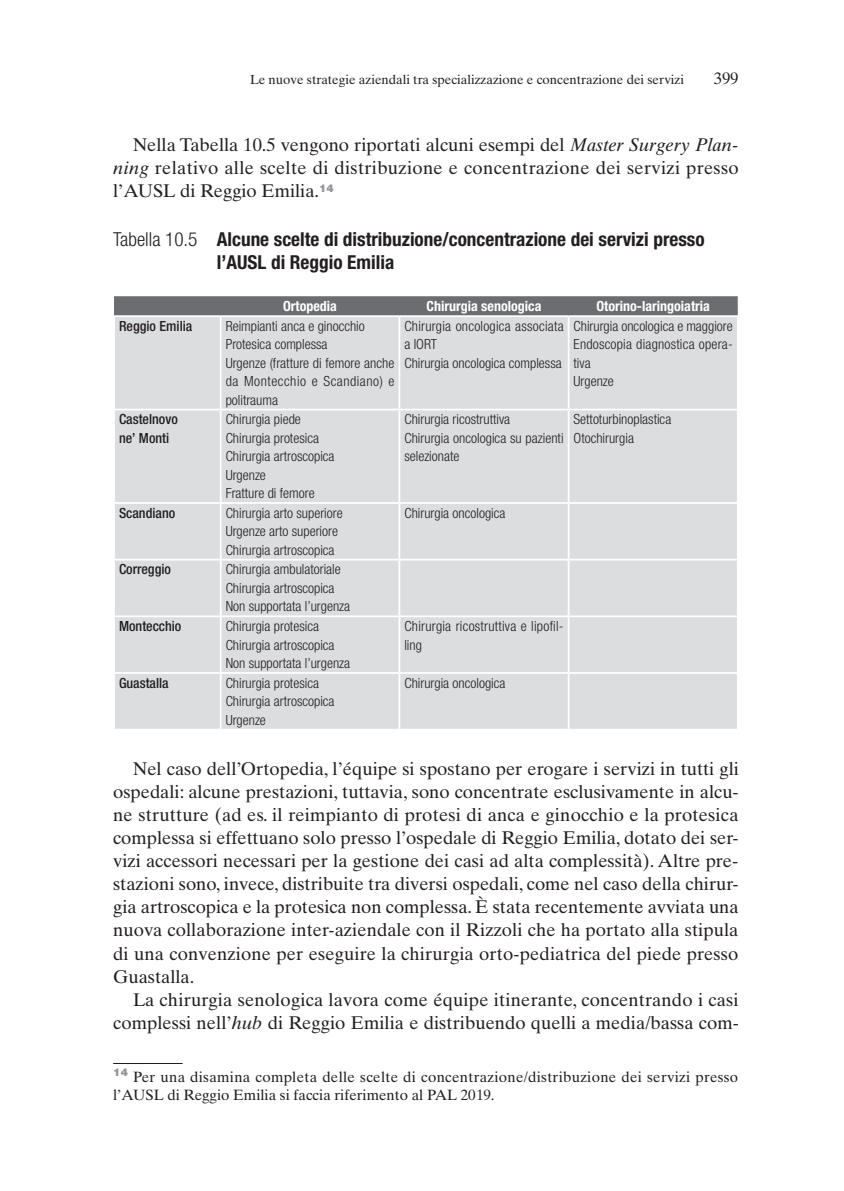
<style>
.page{position:relative;width:844px;height:1191px;background:#fff}
.page>*{position:absolute;margin:0;border:0;box-sizing:border-box;transform-origin:0 0}
.t1{font:700 condensed 19.25px/23.1px "Helvetica Neue LT Std";color:#231f20}
.t2{font:18.38px/23.1px "Times Ten LT Std";letter-spacing:.01em;color:#231f20;text-align:justify}
.t3{font:16.62px "Times Ten LT Std";color:#231f20}
.t4{font:14.88px/18.4px "Times Ten LT Std";letter-spacing:.02em;color:#231f20}
.t5{font:300 condensed 14px/18.4px "Helvetica Neue LT Std";color:#231f20}
.t6{font:500 condensed 14px/18.4px "Helvetica Neue LT Std";color:#231f20}
.t7{font:700 condensed 14px "Helvetica Neue LT Std";color:#fff}
.t8{font:300 condensed 14px/18.4px "Helvetica Neue LT Std";letter-spacing:.02em;color:#231f20}
.t9{font:13.12px "Times Ten LT Std";color:#231f20}
.s1{font-style:italic}
.s2{font-weight:300}
</style>
<div class="page">
<hr style="left:113px;top:1063px;width:70px;height:1px;background:#231f20">
<div style="left:114px;top:296px;width:623px;height:19px;background:#6c6d70"></div>
<div style="left:115px;top:317px;width:621px;height:412px;background:#dcdddf"></div>
<hr style="left:398px;top:317px;width:2px;height:92px;background:#fff">
<hr style="left:567px;top:317px;width:2px;height:92px;background:#fff">
<hr style="left:113px;top:409px;width:108px;height:1px;background:#fff">
<hr style="left:221px;top:409px;width:178px;height:1px;background:#fff">
<hr style="left:399px;top:409px;width:169px;height:1px;background:#fff">
<hr style="left:398px;top:410px;width:2px;height:92px;background:#fff">
<hr style="left:568px;top:409px;width:170px;height:1px;background:#fff">
<hr style="left:567px;top:410px;width:2px;height:92px;background:#fff">
<hr style="left:113px;top:502px;width:108px;height:2px;background:#fff">
<hr style="left:221px;top:502px;width:178px;height:2px;background:#fff">
<hr style="left:399px;top:502px;width:169px;height:2px;background:#fff">
<hr style="left:398px;top:504px;width:2px;height:55px;background:#fff">
<hr style="left:568px;top:502px;width:170px;height:2px;background:#fff">
<hr style="left:567px;top:504px;width:2px;height:55px;background:#fff">
<hr style="left:113px;top:559px;width:108px;height:2px;background:#fff">
<hr style="left:221px;top:559px;width:178px;height:2px;background:#fff">
<hr style="left:399px;top:559px;width:169px;height:2px;background:#fff">
<hr style="left:398px;top:561px;width:2px;height:54px;background:#fff">
<hr style="left:568px;top:559px;width:170px;height:2px;background:#fff">
<hr style="left:567px;top:561px;width:2px;height:54px;background:#fff">
<hr style="left:113px;top:615px;width:108px;height:2px;background:#fff">
<hr style="left:221px;top:615px;width:178px;height:2px;background:#fff">
<hr style="left:399px;top:615px;width:169px;height:2px;background:#fff">
<hr style="left:398px;top:617px;width:2px;height:55px;background:#fff">
<hr style="left:568px;top:615px;width:170px;height:2px;background:#fff">
<hr style="left:567px;top:617px;width:2px;height:55px;background:#fff">
<hr style="left:113px;top:672px;width:108px;height:2px;background:#fff">
<hr style="left:221px;top:672px;width:178px;height:2px;background:#fff">
<hr style="left:399px;top:672px;width:169px;height:2px;background:#fff">
<hr style="left:398px;top:674px;width:2px;height:55px;background:#fff">
<hr style="left:568px;top:672px;width:170px;height:2px;background:#fff">
<hr style="left:567px;top:674px;width:2px;height:55px;background:#fff">
<hr style="left:220px;top:317px;width:1px;height:92px;background:#fff">
<hr style="left:220px;top:410px;width:1px;height:92px;background:#fff">
<hr style="left:220px;top:504px;width:1px;height:55px;background:#fff">
<hr style="left:220px;top:561px;width:1px;height:54px;background:#fff">
<hr style="left:220px;top:617px;width:1px;height:55px;background:#fff">
<hr style="left:220px;top:674px;width:1px;height:55px;background:#fff">
<p class="t9" style="left:250px;top:71px;width:435px">Le nuove strategie aziendali tra specializzazione e concentrazione dei servizi</p>
<p class="t3" style="left:713px;top:68px;width:26px">399</p>
<p class="t2" style="left:113px;top:133px;width:627px;text-indent:20px">Nella Tabella 10.5 vengono riportati alcuni esempi del <span class="s1">Master Surgery Plan&shy;ning</span> relativo alle scelte di distribuzione e concentrazione dei servizi presso l’AUSL di Reggio Emilia.<sup>14</sup></p>
<p class="t1" style="left:217px;top:228px;width:489px;text-indent:-104px"><span class="s2">Tabella 10.5</span> Alcune scelte di distribuzione/concentrazione dei servizi presso l’AUSL di Reggio Emilia</p>
<p class="t7" style="left:283px;top:298px;width:55px">Ortopedia</p>
<p class="t7" style="left:426px;top:298px;width:116px">Chirurgia senologica</p>
<p class="t7" style="left:596px;top:298px;width:115px">Otorino-laringoiatria</p>
<p class="t6" style="left:119px;top:317px;width:75px">Reggio Emilia</p>
<p class="t5" style="left:226px;top:317px;width:170px">Reimpianti anca e ginocchio<br>Protesica complessa<br>Urgenze (fratture di femore anche da Montecchio e Scandiano) e politrauma</p>
<p class="t5" style="left:404px;top:317px;width:161px">Chirurgia oncologica associata a IORT<br>Chirurgia oncologica complessa</p>
<p class="t5" style="left:573px;top:317px;width:161px">Chirurgia oncologica e maggiore<br>Endoscopia diagnostica opera&shy;tiva<br>Urgenze</p>
<p class="t6" style="left:119px;top:410px;width:60px">Castelnovo ne’ Monti</p>
<p class="t5" style="left:226px;top:410px;width:110px">Chirurgia piede<br>Chirurgia protesica<br>Chirurgia artroscopica<br>Urgenze<br>Fratture di femore</p>
<p class="t5" style="left:404px;top:410px;width:161px">Chirurgia ricostruttiva<br>Chirurgia oncologica su pazienti selezionate</p>
<p class="t5" style="left:573px;top:410px;width:99px">Settoturbinoplastica<br>Otochirurgia</p>
<p class="t6" style="left:119px;top:504px;width:58px">Scandiano</p>
<p class="t5" style="left:226px;top:504px;width:118px">Chirurgia arto superiore<br>Urgenze arto superiore<br>Chirurgia artroscopica</p>
<p class="t5" style="left:404px;top:504px;width:103px">Chirurgia oncologica</p>
<p class="t6" style="left:119px;top:560px;width:54px">Correggio</p>
<p class="t5" style="left:226px;top:560px;width:126px">Chirurgia ambulatoriale<br>Chirurgia artroscopica<br>Non supportata l’urgenza</p>
<p class="t6" style="left:119px;top:617px;width:64px">Montecchio</p>
<p class="t5" style="left:226px;top:617px;width:126px">Chirurgia protesica<br>Chirurgia artroscopica<br>Non supportata l’urgenza</p>
<p class="t8" style="left:404px;top:617px;width:161px">Chirurgia ricostruttiva e lipofil&shy;ling</p>
<p class="t6" style="left:119px;top:673px;width:51px">Guastalla</p>
<p class="t5" style="left:226px;top:674px;width:110px">Chirurgia protesica<br>Chirurgia artroscopica<br>Urgenze</p>
<p class="t5" style="left:404px;top:674px;width:103px">Chirurgia oncologica</p>
<p class="t2" style="left:113px;top:757px;width:627px;text-indent:20px">Nel caso dell’Ortopedia, l’équipe si spostano per erogare i servizi in tutti gli ospedali: alcune prestazioni, tuttavia, sono concentrate esclusivamente in alcu&shy;ne strutture (ad es. il reimpianto di protesi di anca e ginocchio e la protesica complessa si effettuano solo presso l’ospedale di Reggio Emilia, dotato dei ser&shy;vizi accessori necessari per la gestione dei casi ad alta complessità). Altre pre&shy;stazioni sono, invece, distribuite tra diversi ospedali, come nel caso della chirur&shy;gia artroscopica e la protesica non complessa. È stata recentemente avviata una nuova collaborazione inter-aziendale con il Rizzoli che ha portato alla stipula di una convenzione per eseguire la chirurgia orto-pediatrica del piede presso Guastalla.</p>
<p class="t2" style="left:113px;top:988px;width:627px;text-align:right">La chirurgia senologica lavora come équipe itinerante, concentrando i casi complessi nell’<span class="s1">hub</span> di Reggio Emilia e distribuendo quelli a media/bassa com-</p>
<p class="t4" style="left:113px;top:1068px;width:626px"><sup>14</sup> Per una disamina completa delle scelte di concentrazione/distribuzione dei servizi presso l’AUSL di Reggio Emilia si faccia riferimento al PAL 2019.</p>
</div>
